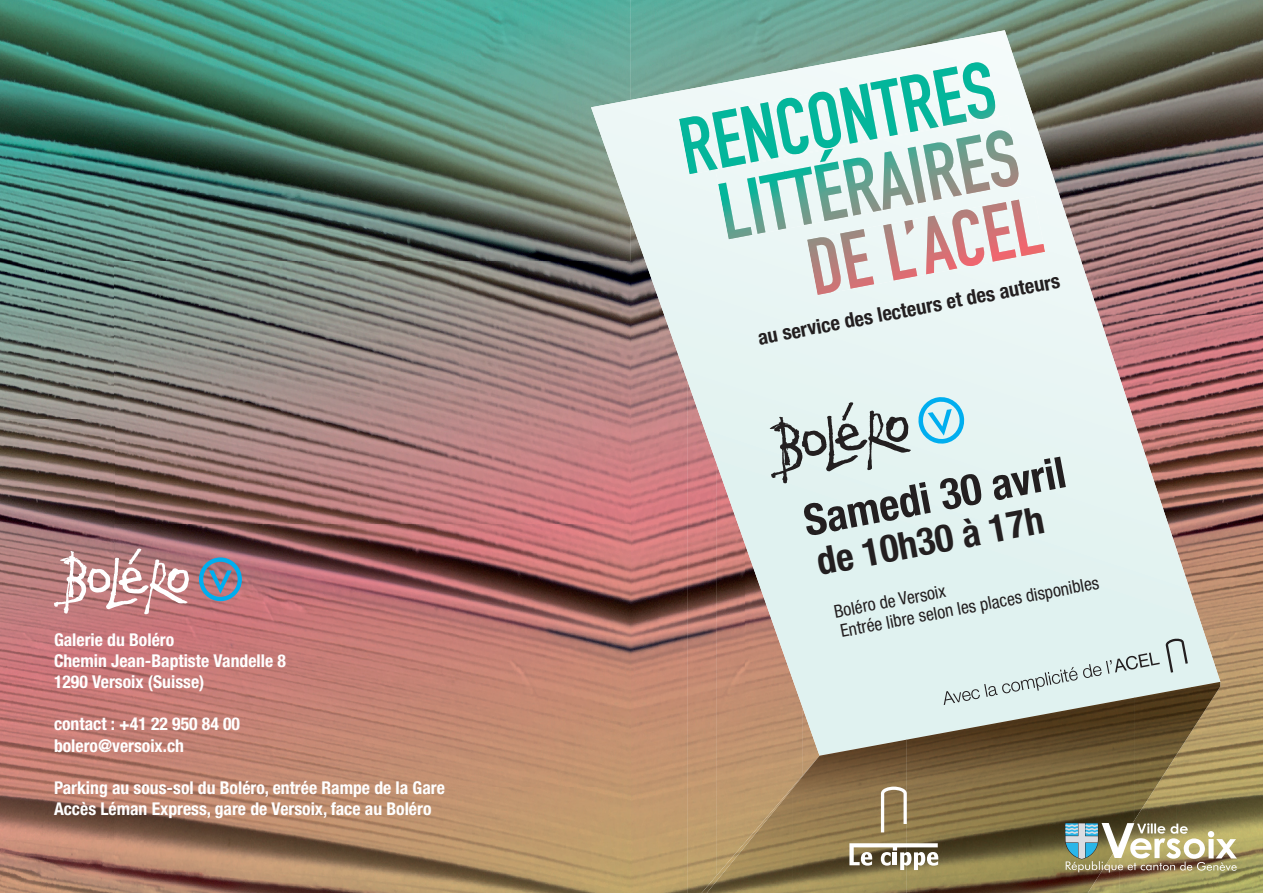
<style>
.page{position:relative;width:1263px;height:893px;background:#fff}
.page>*{position:absolute;margin:0;border:0;box-sizing:border-box;transform-origin:0 0}
.t1{font:700 condensed 43.2px "Helvetica Neue";color:#231f20}
.t2{font:700 condensed 38.25px "Helvetica Neue";color:#231f20}
.t3{font:700 condensed 20.4px "Helvetica Neue";color:#231f20}
.t4{font:condensed 17.85px/20.7px "Helvetica Neue";color:#231f20}
.t5{font:700 condensed 17.7px/21.1px "Helvetica Neue";color:#fff}
</style>
<div class="page">
<img style="left:631px;top:0;width:258px;height:30px">
<img style="left:889px;top:0;width:374px;height:52px">
<img style="left:1220px;top:52px;width:43px;height:105px">
<img style="left:1220px;top:157px;width:43px;height:52px">
<img style="left:631px;top:756px;width:28px;height:137px">
<img style="left:1220px;top:209px;width:43px;height:106px">
<img style="left:659px;top:756px;width:28px;height:137px">
<img style="left:1220px;top:315px;width:43px;height:105px">
<img style="left:687px;top:756px;width:14px;height:137px">
<img style="left:1220px;top:420px;width:43px;height:52px">
<img style="left:1220px;top:472px;width:43px;height:105px">
<img style="left:1177px;top:577px;width:86px;height:316px">
<img style="left:1148px;top:788px;width:29px;height:105px">
<img style="left:1135px;top:820px;width:13px;height:73px">
<svg style="left:630px;top:0;width:1px;height:893px"></svg>
<img style="left:0;top:0;width:630px;height:893px">
<img style="left:591px;top:30px;width:629px;height:726px">
<img style="left:701px;top:756px;width:91px;height:137px">
<img style="left:906px;top:698px;width:229px;height:195px">
<img style="left:1134px;top:687px;width:58px;height:101px">
<img style="left:1192px;top:682px;width:28px;height:49px">
<img style="left:792px;top:740px;width:114px;height:153px">
<img style="left:735px;top:789px;width:57px;height:104px">
<img style="left:1134px;top:787px;width:22px;height:33px">
<img style="left:707px;top:858px;width:28px;height:35px">
<svg style="left:1065px;top:823px;width:172px;height:49px"></svg>
<svg style="left:54px;top:548px;width:135px;height:66px"></svg>
<svg style="left:199px;top:557px;width:43px;height:44px;background:#7488a3"></svg>
<svg style="left:679px;top:60px;width:366px;height:235px"></svg>
<img style="left:807px;top:196px;width:238px;height:99px">
<svg style="left:770px;top:402px;width:141px;height:81px;background:#b9c4c3"></svg>
<svg style="left:917px;top:395px;width:49px;height:50px;background:#9cddf1"></svg>
<svg style="left:849px;top:843px;width:89px;height:27px"></svg>
<svg style="left:881px;top:787px;width:26px;height:45px"></svg>
<svg style="left:944px;top:638px;width:244px;height:67px;background:#cfdedb"></svg>
<p class="t5" style="left:54px;top:628px;width:233px">Galerie du Boléro<br>Chemin Jean-Baptiste Vandelle 8<br>1290 Versoix (Suisse)</p>
<p class="t5" style="left:54px;top:713px;width:188px">contact : +41 22 950 84 00 bolero@versoix.ch</p>
<p class="t5" style="left:54px;top:777px;width:392px">Parking au sous-sol du Boléro, entrée Rampe de la Gare<br>Accès Léman Express, gare de Versoix, face au Boléro</p>
<p class="t3" style="left:756px;top:326px;width:309px;rotate:-11deg">au service des lecteurs et des auteurs</p>
<h1 class="t1" style="left:799px;top:496px;width:267px;rotate:-11deg">Samedi 30 avril</h1>
<h2 class="t2" style="left:813px;top:539px;width:232px;rotate:-11deg">de 10h30 à 17h</h2>
<p class="t4" style="left:832px;top:601px;width:267px;rotate:-11deg">Boléro de Versoix<br>Entrée libre selon les places disponibles</p>
</div>
